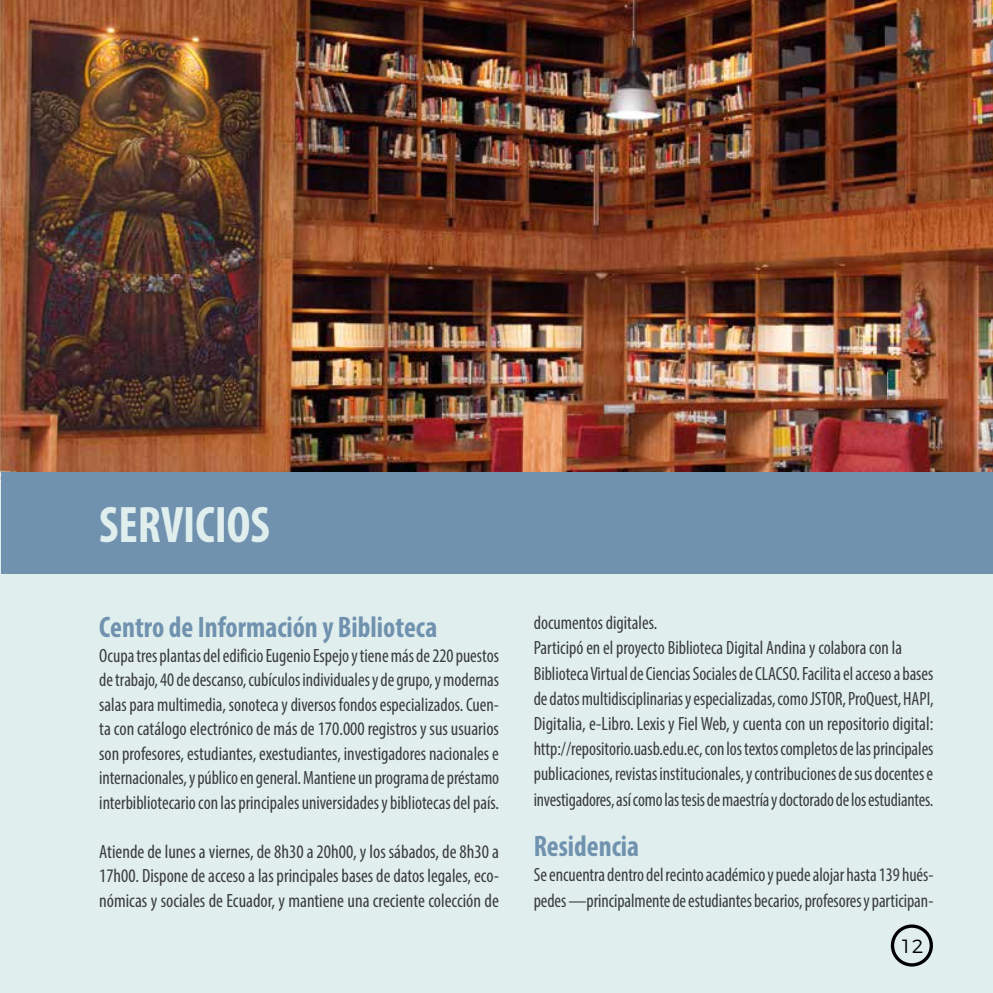
<style>
.page{position:relative;width:993px;height:993px;background:#fff}
.page>*{position:absolute;margin:0;border:0;box-sizing:border-box;transform-origin:0 0}
.t1{font:700 condensed 51.62px "Myriad Pro";color:#e0efee;scale:.95 1}
.t2{font:700 condensed 29.75px "Myriad Pro";color:#7192af;scale:.95 1}
.t3{font:condensed 19.25px/25.2px "Myriad Pro";color:#3b3c3e;scale:.95 1}
.t4{font:condensed 19.25px/24.5px "Myriad Pro";color:#3b3c3e;text-align:justify}
.t5{font:300 19.07px "Montserrat";color:#000}
</style>
<div class="page">
<div style="left:0;top:0;width:992px;height:992px;background:#e0efee"></div>
<img style="left:0;top:0;width:992px;height:483px">
<div style="left:1px;top:471px;width:991px;height:102px;background:#7192af"></div>
<div style="left:890px;top:924px;width:42px;height:42px;border:3px solid #000;border-radius:50%"></div>
<h1 class="t1" style="left:99px;top:492px;width:181px">SERVICIOS</h1>
<h2 class="t2" style="left:99px;top:608px;width:357px">Centro de Información y Biblioteca</h2>
<p class="t3" style="left:99px;top:642px;width:422px;line-height:24.5px;text-align:justify">Ocupa tres plantas del edificio Eugenio Espejo y tiene más de 220 puestos de trabajo, 40 de descanso, cubículos individuales y de grupo, y modernas salas para multimedia, sonoteca y diversos fondos especializados. Cuen&shy;ta con catálogo electrónico de más de 170.000 registros y sus usuarios son profesores, estudiantes, exestudiantes, investigadores nacionales e internacionales, y público en general. Mantiene un programa de préstamo interbibliotecario con las principales universidades y bibliotecas del país.</p>
<p class="t4" style="left:99px;top:838px;width:401px">Atiende de lunes a viernes, de 8h30 a 20h00, y los sábados, de 8h30 a 17h00. Dispone de acceso a las principales bases de datos legales, eco&shy;nómicas y sociales de Ecuador, y mantiene una creciente colección de</p>
<p class="t3" style="left:533px;top:609px;width:422px">documentos digitales.<br>Participó en el proyecto Biblioteca Digital Andina y colabora con la Biblioteca Virtual de Ciencias Sociales de CLACSO. Facilita el acceso a bases de datos multidisciplinarias y especializadas, como JSTOR, ProQuest, HAPI, Digitalia, e-Libro. Lexis y Fiel Web, y cuenta con un repositorio digital: http://repositorio.uasb.edu.ec, con los textos completos de las principales publicaciones, revistas institucionales, y contribuciones de sus docentes e investigadores, así como las tesis de maestría y doctorado de los estudiantes.</p>
<h2 class="t2" style="left:533px;top:827px;width:112px">Residencia</h2>
<p class="t3" style="left:533px;top:861px;width:422px">Se encuentra dentro del recinto académico y puede alojar hasta 139 hués&shy;pedes —principalmente de estudiantes becarios, profesores y participan-</p>
<p class="t5" style="left:899px;top:931px;width:25px">12</p>
</div>
